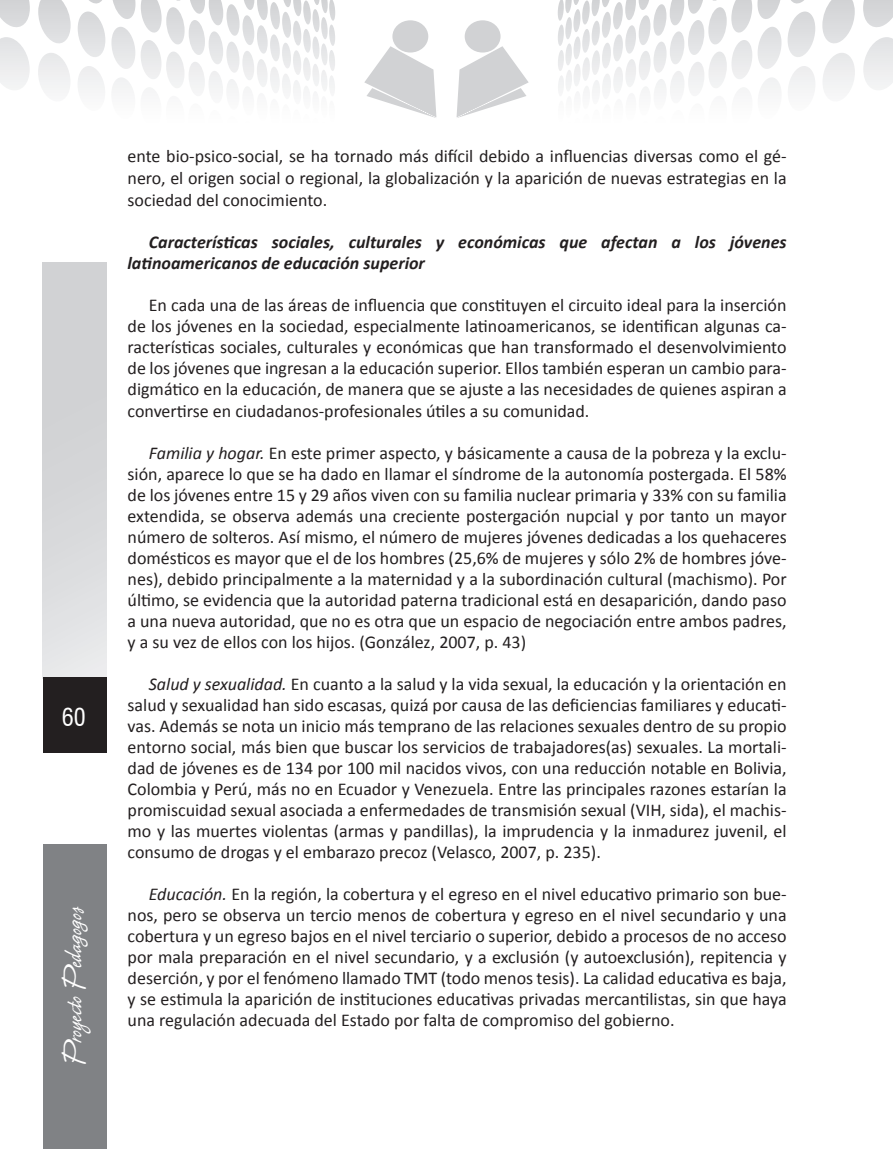
<style>
.page{position:relative;width:893px;height:1149px;background:#fff}
.page>*{position:absolute;margin:0;border:0;box-sizing:border-box;transform-origin:0 0}
.t1{font:27px "CAC Leslie";color:#fff}
.t2{font:condensed 24px "Swiss 721 BT";color:#fff}
.t3{font:18px/21px "Calibri";color:#231f20;text-align:justify}
.t4{font:italic 700 18px/21px "Calibri";color:#231f20}
.s1{font-style:italic}
</style>
<div class="page">
<div style="left:43px;top:263px;width:64px;height:414px;background:linear-gradient(to bottom,#cbccce,#e3e4e6)"></div>
<div style="left:43px;top:676px;width:64px;height:76px;background:#231f20"></div>
<div style="left:43px;top:843px;width:64px;height:305px;background:#808285"></div>
<svg style="left:38px;top:0;width:855px;height:118px"></svg>
<h2 class="t2" style="left:62px;top:702px;width:25px">60</h2>
<h1 class="t1" style="left:58px;top:1063px;width:159px;rotate:-90deg">Proyecto Pedagogos</h1>
<p class="t3" style="left:128px;top:145px;width:661px;line-height:21.6px">ente bio-psico-social, se ha tornado más difícil debido a influencias diversas como el gé&shy;nero, el origen social o regional, la globalización y la aparición de nuevas estrategias en la sociedad del conocimiento.</p>
<p class="t4" style="left:128px;top:231px;width:661px;text-indent:21px">Características sociales, culturales y económicas que afectan a los jóvenes latinoamericanos de educación superior</p>
<p class="t3" style="left:128px;top:294px;width:661px;text-indent:21px">En cada una de las áreas de influencia que constituyen el circuito ideal para la inserción de los jóvenes en la sociedad, especialmente latinoamericanos, se identifican algunas ca&shy;racterísticas sociales, culturales y económicas que han transformado el desenvolvimiento de los jóvenes que ingresan a la educación superior. Ellos también esperan un cambio para&shy;digmático en la educación, de manera que se ajuste a las necesidades de quienes aspiran a convertirse en ciudadanos-profesionales útiles a su comunidad.</p>
<p class="t3" style="left:128px;top:441px;width:661px;text-indent:21px"><span class="s1">Familia y hogar.</span> En este primer aspecto, y básicamente a causa de la pobreza y la exclu&shy;sión, aparece lo que se ha dado en llamar el síndrome de la autonomía postergada. El 58% de los jóvenes entre 15 y 29 años viven con su familia nuclear primaria y 33% con su familia extendida, se observa además una creciente postergación nupcial y por tanto un mayor número de solteros. Así mismo, el número de mujeres jóvenes dedicadas a los quehaceres domésticos es mayor que el de los hombres (25,6% de mujeres y sólo 2% de hombres jóve&shy;nes), debido principalmente a la maternidad y a la subordinación cultural (machismo). Por último, se evidencia que la autoridad paterna tradicional está en desaparición, dando paso a una nueva autoridad, que no es otra que un espacio de negociación entre ambos padres, y a su vez de ellos con los hijos. (González, 2007, p. 43)</p>
<p class="t3" style="left:128px;top:672px;width:661px;text-indent:21px"><span class="s1">Salud y sexualidad.</span> En cuanto a la salud y la vida sexual, la educación y la orientación en salud y sexualidad han sido escasas, quizá por causa de las deficiencias familiares y educati&shy;vas. Además se nota un inicio más temprano de las relaciones sexuales dentro de su propio entorno social, más bien que buscar los servicios de trabajadores(as) sexuales. La mortali&shy;dad de jóvenes es de 134 por 100 mil nacidos vivos, con una reducción notable en Bolivia, Colombia y Perú, más no en Ecuador y Venezuela. Entre las principales razones estarían la promiscuidad sexual asociada a enfermedades de transmisión sexual (VIH, sida), el machis&shy;mo y las muertes violentas (armas y pandillas), la imprudencia y la inmadurez juvenil, el consumo de drogas y el embarazo precoz (Velasco, 2007, p. 235).</p>
<p class="t3" style="left:128px;top:882px;width:661px;text-indent:21px"><span class="s1">Educación.</span> En la región, la cobertura y el egreso en el nivel educativo primario son bue&shy;nos, pero se observa un tercio menos de cobertura y egreso en el nivel secundario y una cobertura y un egreso bajos en el nivel terciario o superior, debido a procesos de no acceso por mala preparación en el nivel secundario, y a exclusión (y autoexclusión), repitencia y deserción, y por el fenómeno llamado TMT (todo menos tesis). La calidad educativa es baja, y se estimula la aparición de instituciones educativas privadas mercantilistas, sin que haya una regulación adecuada del Estado por falta de compromiso del gobierno.</p>
</div>
